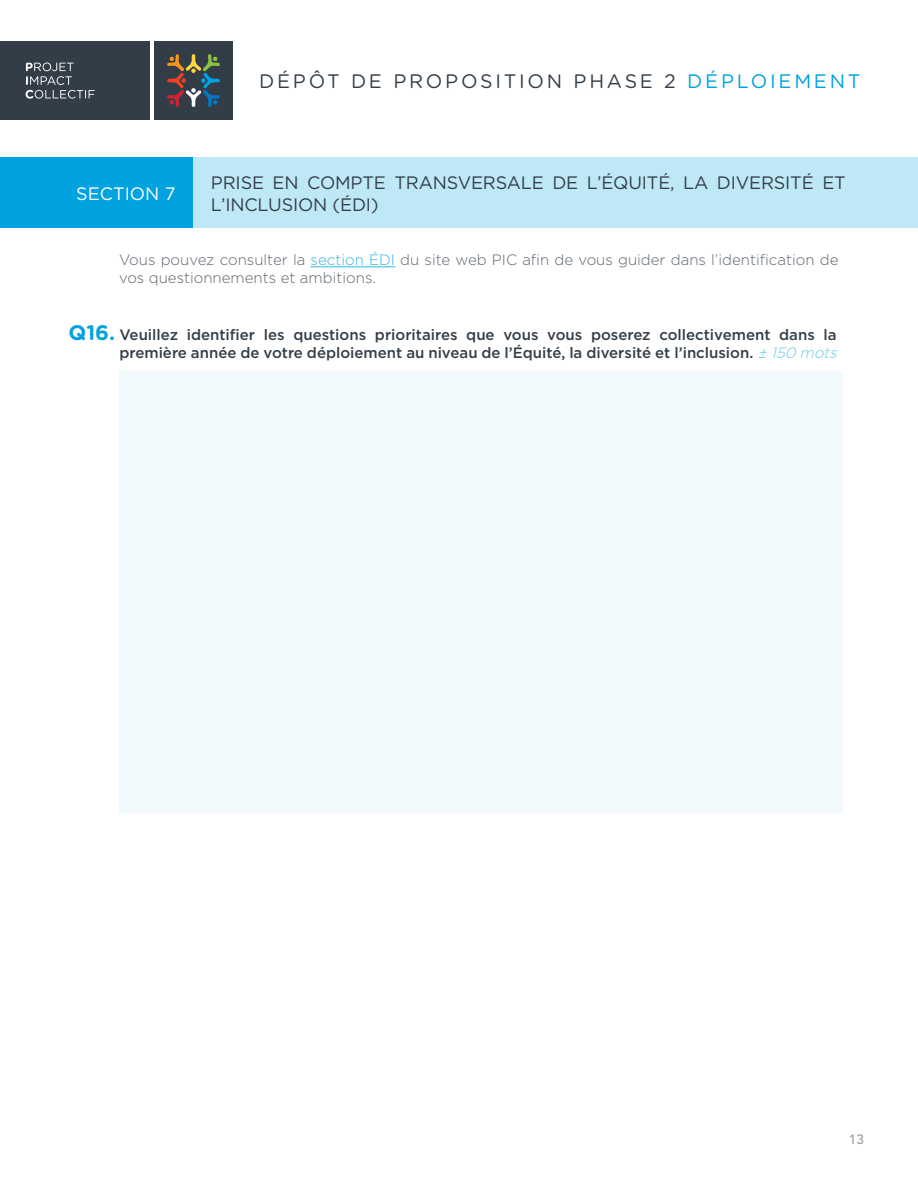
<style>
.page{position:relative;width:918px;height:1188px;background:#fff}
.page>*{position:absolute;margin:0;border:0;box-sizing:border-box;transform-origin:0 0}
.t1{font:19.5px "Gotham Rounded";letter-spacing:.14em;color:#333e48}
.t2{font:18px/21.6px "Gotham";letter-spacing:-.01em;color:#333e48}
.t3{font:18px "Gotham";color:#fff}
.t4{font:500 15px/18px "Gotham";color:#333e48}
.t5{font:300 15px/18px "Gotham";color:#5c656d}
.t6{font:500 13.5px "Avenir LT Std";color:#999fa3}
.s1{color:#00a2e0}
.s2{color:#33b5e6}
.s3{font-family:"Gotham Rounded";font-weight:700;font-size:21px;color:#00a2e0}
.s4{font-weight:300;font-style:italic;color:#66c7ec}
</style>
<div class="page">
<div style="left:154px;top:41px;width:79px;height:79px;background:#333d48"></div>
<svg style="left:167px;top:54px;width:53px;height:53px"></svg>
<div style="left:0;top:41px;width:149px;height:79px;background:#333d48"></div>
<svg style="left:26px;top:63px;width:69px;height:36px"></svg>
<div style="left:0;top:158px;width:194px;height:70px;background:#00a2e0"></div>
<div style="left:194px;top:158px;width:724px;height:70px;background:#bfe8f7"></div>
<hr style="left:311px;top:266px;width:84px;height:1px;background:#33b5e6">
<div style="left:119px;top:372px;width:724px;height:442px;background:#f2fafd"></div>
<h1 class="t1" style="left:259px;top:68px;width:603px">DÉPÔT DE PROPOSITION PHASE 2 <span class="s1">DÉPLOIEMENT</span></h1>
<p class="t2" style="left:211px;top:172px;width:636px">PRISE EN COMPTE TRANSVERSALE DE L’ÉQUITÉ, LA DIVERSITÉ ET<br>L’INCLUSION (ÉDI)</p>
<p class="t5" style="left:119px;top:251px;width:721px">Vous pouvez consulter la <span class="s2">section ÉDI</span> du site web PIC afin de vous guider dans l’identification de vos questionnements et ambitions.</p>
<p class="t4" style="left:119px;top:325px;width:724px;text-indent:-51px"><span class="s3">Q16.</span> Veuillez identifier les questions prioritaires que vous vous poserez collectivement dans la première année de votre déploiement au niveau de l’Équité, la diversité et l’inclusion. <span class="s4">± 150 mots</span></p>
<p class="t3" style="left:76px;top:182px;width:101px">SECTION 7</p>
<p class="t6" style="left:849px;top:1132px;width:17px">13</p>
</div>
